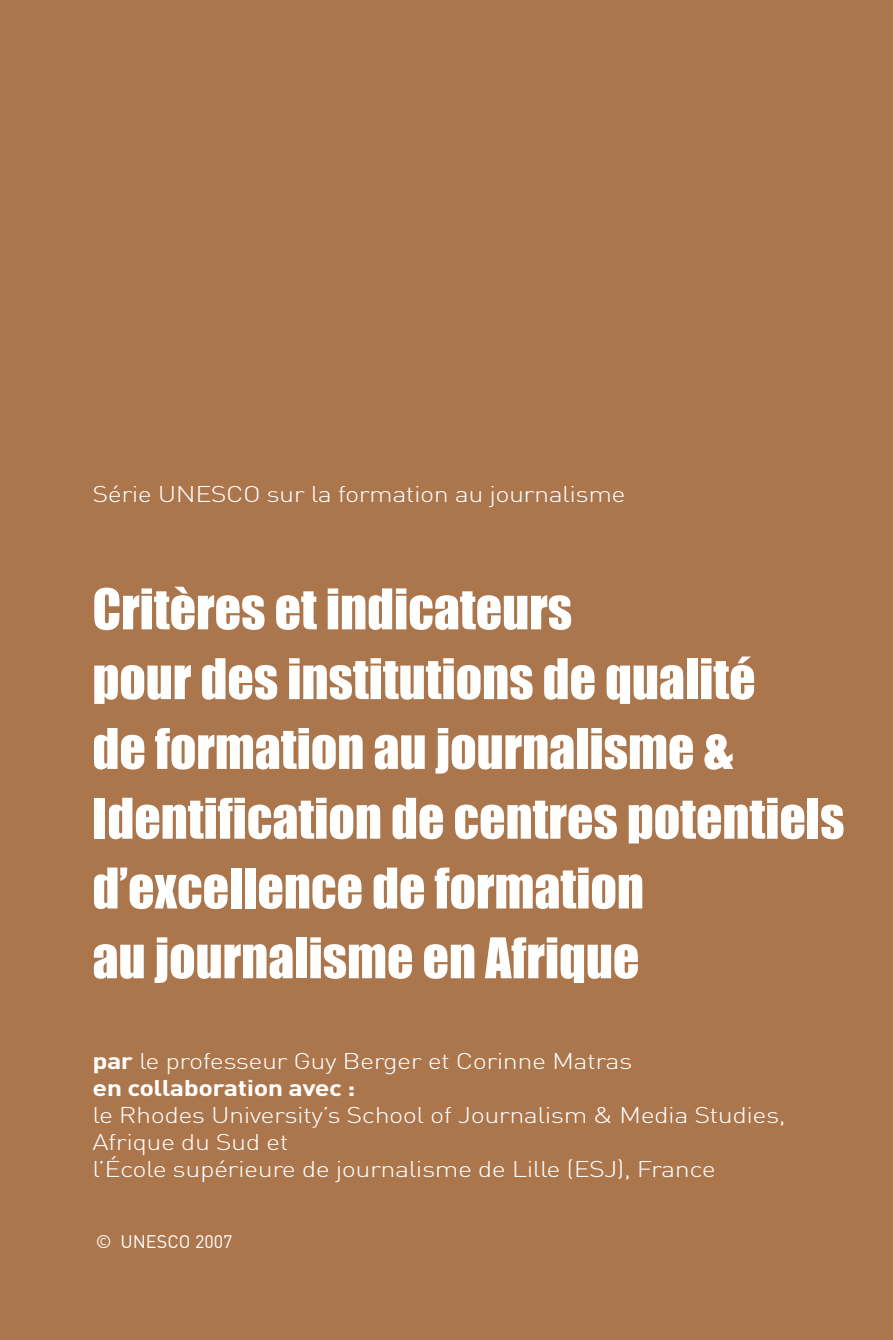
<style>
.page{position:relative;width:893px;height:1340px;background:#fff}
.page>*{position:absolute;margin:0;border:0;box-sizing:border-box;transform-origin:0 0}
.t1{font:51.75px/69.8px "Impact";color:#fff}
.t2{font:300 22.5px/27px "DIN";letter-spacing:-.02em;color:#fff;scale:1.2 1}
.t3{font:18px "DIN";color:#fff}
.s1{font-weight:700}
</style>
<div class="page">
<div style="left:0;top:0;width:893px;height:1339px;background:#ac764d"></div>
<p class="t2" style="left:92px;top:483px;width:446px">Série UNESCO sur la formation au journalisme</p>
<h1 class="t1" style="left:92px;top:574px;width:753px">Critères et indicateurs<br>pour des institutions de qualité<br>de formation au journalisme &amp;<br>Identification de centres potentiels d’excellence de formation<br>au journalisme en Afrique</h1>
<p class="t2" style="left:92px;top:1050px;width:452px"><span class="s1">par</span> le professeur Guy Berger et Corinne Matras <span class="s1">en collaboration avec :</span></p>
<p class="t2" style="left:92px;top:1104px;width:579px">le Rhodes University’s School of Journalism &amp; Media Studies,<br>Afrique du Sud et<br>l’École supérieure de journalisme de Lille (ESJ), France</p>
<p class="t3" style="left:96px;top:1234px;width:138px">© UNESCO 2007</p>
</div>
